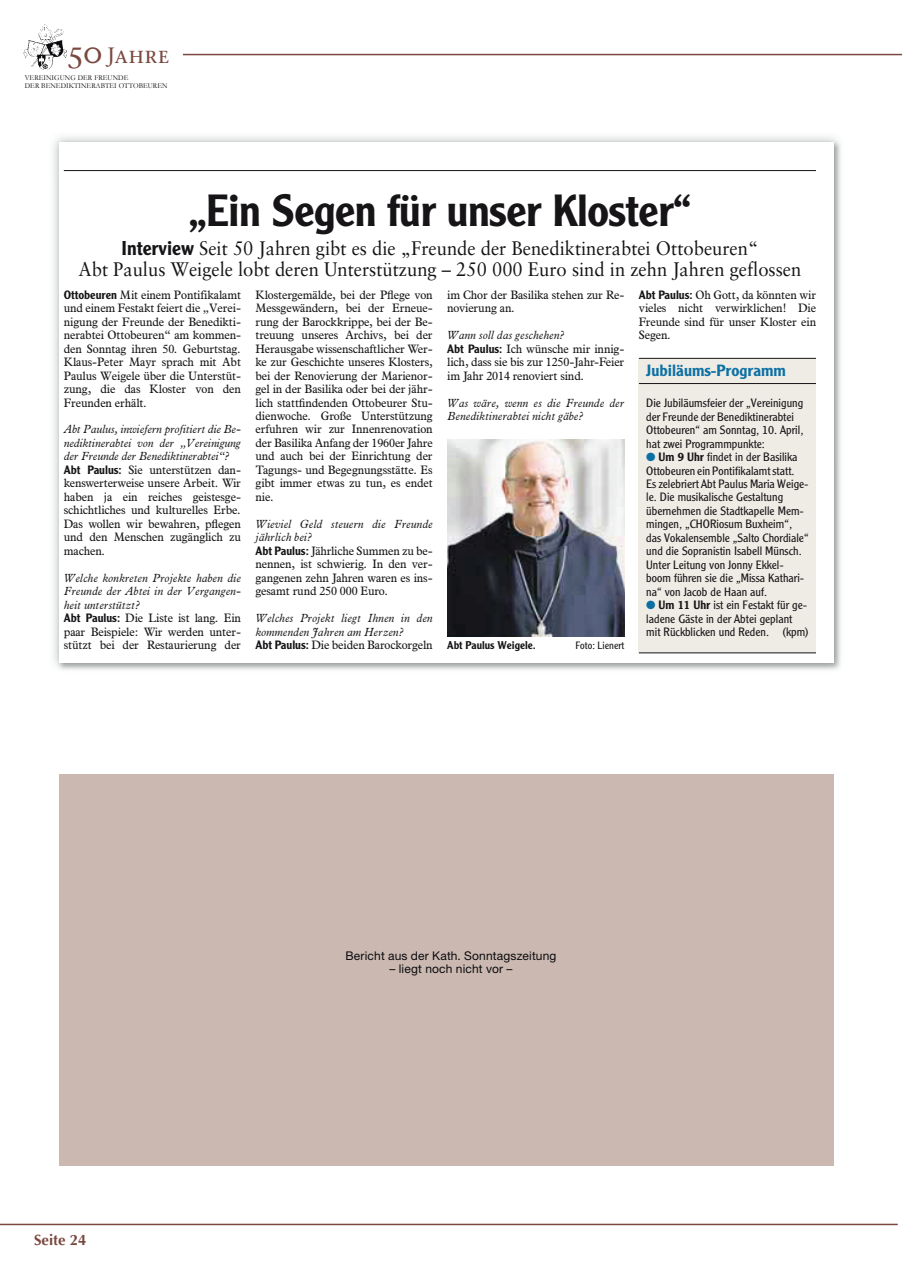
<style>
.page{position:relative;width:902px;height:1272px;background:#fff}
.page>*{position:absolute;margin:0;border:0;box-sizing:border-box;transform-origin:0 0}
.t1{font:500 44.1px "Clearface Gothic LT";letter-spacing:-.01em;color:#161417}
.t2{font:500 22.2px "Stone Serif SCITC";letter-spacing:.01em;color:#7a483f}
.t3{font:19.65px/21.5px "Sabon CE";color:#161417;text-align:center;scale:.94 1}
.t4{font:500 15.9px "Clearface Gothic LT";color:#0d70a3;scale:1.05 1}
.t5{font:700 15px "Optima LT";color:#7a483f}
.t6{font:12px "Helvetica Neue LT";letter-spacing:.015em;color:#0b0b0e}
.t7{font:11.85px/13.5px "News Plantin";color:#161417}
.t8{font:300 11.85px/13.5px "Clearface Gothic LT";color:#161417;scale:1.05 1}
.t9{font:italic 11.85px/13.5px "News Plantin";color:#161417}
.t10{font:500 10.95px "Clearface Gothic LT";color:#161417}
.t11{font:300 10.35px "Clearface Gothic LT";color:#161417;scale:1.05 1}
.t12{font:7.5px/8.2px "Garamond";letter-spacing:.01em;color:#0b0b0e;scale:.94 1}
.s1{font-size:30.75px}
.s2{font-family:"Clearface Gothic LT";font-weight:500}
.s3{font-style:italic}
.s4{font-family:"Clearface Gothic LT";font-weight:500;font-style:normal}
.s5{font-style:normal}
.s6{color:#0d70a3}
.s7{font-weight:500}
</style>
<div class="page">
<img style="left:23px;top:24px;width:43px;height:46px">
<hr style="left:183px;top:54px;width:718px;height:1px;background:#7a483f">
<hr style="left:0;top:1223px;width:897px;height:2px;background:#7a483f">
<img style="left:57px;top:141px;width:784px;height:529px">
<div style="left:59px;top:142px;width:774px;height:520px;background:#fff"></div>
<img style="left:447px;top:439px;width:177px;height:197px">
<div style="left:639px;top:358px;width:177px;height:295px;background:#efece5"></div>
<hr style="left:639px;top:652px;width:176px;height:1px;background:#161417">
<hr style="left:639px;top:358px;width:176px;height:1px;background:#161417">
<hr style="left:639px;top:383px;width:176px;height:1px;background:#161417">
<hr style="left:64px;top:170px;width:751px;height:1px;background:#161417">
<div style="left:59px;top:774px;width:774px;height:391px;background:#cbb9b1"></div>
<h2 class="t2" style="left:67px;top:41px;width:104px"><span class="s1">50</span> Jahre</h2>
<p class="t12" style="left:25px;top:73px;width:153px">VEREINIGUNG DER FREUNDE<br>DER BENEDIKTINERABTEI OTTOBEUREN</p>
<h1 class="t1" style="left:189px;top:194px;width:503px">„Ein Segen für unser Kloster“</h1>
<h3 class="t3" style="left:78px;top:239px;width:770px"><span class="s2">Interview</span> Seit 50 Jahren gibt es die „Freunde der Benediktinerabtei Ottobeuren“<br>Abt Paulus Weigele lobt deren Unterstützung – 250 000 Euro sind in zehn Jahren geflossen</h3>
<p class="t7" style="left:64px;top:289px;width:179px;text-align:justify"><span class="s2">Ottobeuren</span> Mit einem Pontifikalamt und einem Festakt feiert die „Verei&shy;nigung der Freunde der Benedikti&shy;nerabtei Ottobeuren“ am kommen&shy;den Sonntag ihren 50. Geburtstag.<br>Klaus-Peter Mayr sprach mit Abt Paulus Weigele über die Unterstüt&shy;zung, die das Kloster von den Freunden erhält.</p>
<p class="t7" style="left:64px;top:423px;width:179px"><span class="s3">Abt Paulus, inwiefern profitiert die Be&shy;nediktinerabtei von der „Vereinigung der Freunde der Benediktinerabtei“?<br></span><span class="s2">Abt Paulus:</span> Sie unterstützen dan&shy;kenswerterweise unsere Arbeit. Wir haben ja ein reiches geistesge&shy;schichtliches und kulturelles Erbe.<br>Das wollen wir bewahren, pflegen und den Menschen zugänglich zu machen.</p>
<p class="t9" style="left:64px;top:572px;width:179px">Welche konkreten Projekte haben die<br>Freunde der Abtei in der Vergangen&shy;heit unterstützt?<br><span class="s4">Abt Paulus:</span> <span class="s5">Die Liste ist lang. Ein paar Beispiele: Wir werden unter&shy;stützt bei der Restaurierung der</span></p>
<p class="t7" style="left:255px;top:289px;width:179px;text-align:justify">Klostergemälde, bei der Pflege von Messgewändern, bei der Erneue&shy;rung der Barockkrippe, bei der Be&shy;treuung unseres Archivs, bei der Herausgabe wissenschaftlicher Wer&shy;ke zur Geschichte unseres Klosters, bei der Renovierung der Marienor&shy;gel in der Basilika oder bei der jähr&shy;lich stattfindenden Ottobeurer Stu&shy;dienwoche. Große Unterstützung erfuhren wir zur Innenrenovation der Basilika Anfang der 1960er Jahre und auch bei der Einrichtung der Tagungs- und Begegnungsstätte. Es gibt immer etwas zu tun, es endet nie.</p>
<p class="t7" style="left:255px;top:518px;width:179px"><span class="s3">Wieviel Geld steuern die Freunde jährlich bei?<br></span><span class="s2">Abt Paulus:</span> Jährliche Summen zu be&shy;nennen, ist schwierig. In den ver&shy;gangenen zehn Jahren waren es ins&shy;gesamt rund 250 000 Euro.</p>
<p class="t9" style="left:255px;top:612px;width:179px">Welches Projekt liegt Ihnen in den kommenden Jahren am Herzen?<br><span class="s4">Abt Paulus:</span> <span class="s5">Die beiden Barockorgeln</span></p>
<p class="t7" style="left:447px;top:289px;width:178px">im Chor der Basilika stehen zur Re&shy;novierung an.</p>
<p class="t7" style="left:447px;top:329px;width:179px"><span class="s3">Wann soll das geschehen?<br></span><span class="s2">Abt Paulus:</span> Ich wünsche mir innig&shy;lich, dass sie bis zur 1250-Jahr-Feier im Jahr 2014 renoviert sind.</p>
<p class="t9" style="left:447px;top:397px;width:178px">Was wäre, wenn es die Freunde der<br>Benediktinerabtei nicht gäbe?</p>
<p class="t7" style="left:639px;top:289px;width:179px;text-align:justify"><span class="s2">Abt Paulus:</span> Oh Gott, da könnten wir vieles nicht verwirklichen! Die Freunde sind für unser Kloster ein Segen.</p>
<h3 class="t4" style="left:646px;top:364px;width:134px">Jubiläums-Programm</h3>
<p class="t8" style="left:646px;top:396px;width:151px">Die Jubiläumsfeier der „Vereinigung der Freunde der Benediktinerabtei Ottobeuren“ am Sonntag, 10. April, hat zwei Programmpunkte:</p>
<p class="t8" style="left:646px;top:450px;width:156px"><span class="s6">●</span> <span class="s7">Um 9 Uhr</span> findet in der Basilika Ottobeuren ein Pontifikalamt statt.<br>Es zelebriert Abt Paulus Maria Weige&shy;le. Die musikalische Gestaltung übernehmen die Stadtkapelle Mem&shy;mingen, „CHORiosum Buxheim“, das Vokalensemble „Salto Chordiale“ und die Sopranistin Isabell Münsch.<br>Unter Leitung von Jonny Ekkel&shy;boom führen sie die „Missa Kathari&shy;na“ von Jacob de Haan auf.</p>
<p class="t8" style="left:646px;top:598px;width:156px"><span class="s6">●</span> <span class="s7">Um 11 Uhr</span> ist ein Festakt für ge&shy;ladene Gäste in der Abtei geplant mit Rückblicken und Reden. (kpm)</p>
<p class="t10" style="left:447px;top:641px;width:90px">Abt Paulus Weigele.</p>
<p class="t11" style="left:575px;top:639px;width:48px">Foto: Lienert</p>
<p class="t5" style="left:34px;top:1230px;width:54px">Seite 24</p>
<p class="t6" style="left:345px;top:948px;width:212px">Bericht aus der Kath. Sonntagszeitung</p>
<p class="t6" style="left:389px;top:961px;width:124px">– liegt noch nicht vor –</p>
</div>
